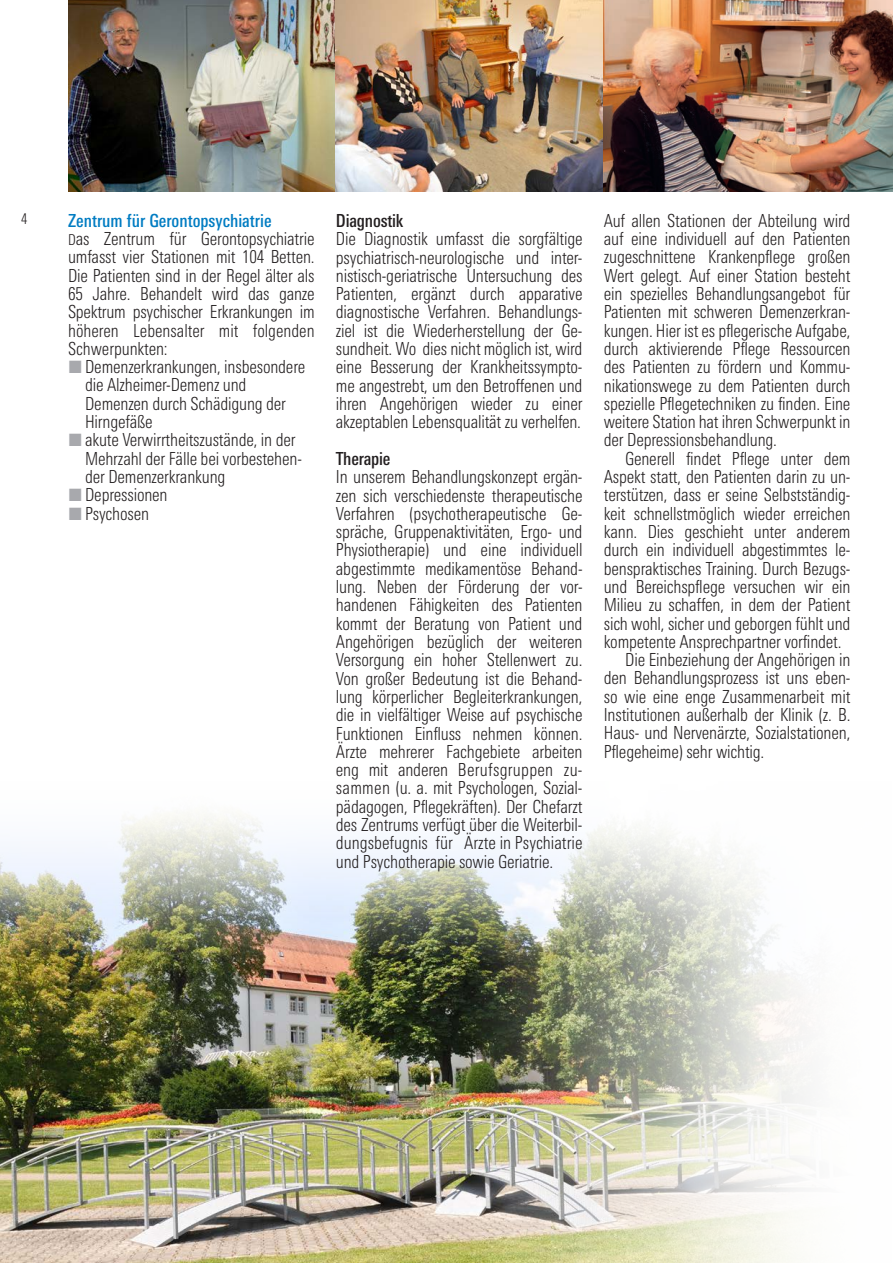
<style>
.page{position:relative;width:893px;height:1263px;background:#fff}
.page>*{position:absolute;margin:0;border:0;box-sizing:border-box;transform-origin:0 0}
.erster_Absatz{font:300 condensed 18px/18.3px "LT Univers";letter-spacing:-.01em;color:#231f20;text-align:justify;scale:.96 1}
.Fließtext{font:300 condensed 18px/18.3px "LT Univers";letter-spacing:-.01em;color:#231f20;text-align:justify;scale:.96 1}
.Subheadline_blau{font:500 condensed 18px "LT Univers";color:#007cc2;scale:.96 1}
.erster_Absatz-2{font:500 condensed 18px "LT Univers";letter-spacing:-.01em;color:#231f20;scale:.96 1}
.Fließtext-2{font:300 condensed 15px "LT Univers";color:#231f20;scale:.96 1}
.s1{font-size:15px}
.s2{font-family:"European Pi Three";font-weight:400;font-stretch:normal;color:#a8a9ad}
</style>
<div class="page">
<img style="left:0;top:961px;width:466px;height:302px">
<img style="left:68px;top:0;width:825px;height:191px">
<img style="left:336px;top:0;width:268px;height:191px">
<img style="left:0;top:814px;width:466px;height:147px">
<img style="left:466px;top:826px;width:343px;height:437px">
<p class="Fließtext-2" style="left:21px;top:210px;width:8px">4</p>
<p class="Subheadline_blau" style="left:68px;top:210px;width:214px">Zentrum für Gerontopsychiatrie</p>
<p class="erster_Absatz" style="left:68px;top:229px;width:258px"><span class="s1">D</span>as Zentrum für Gerontopsychiatrie umfasst vier Stationen mit 104 Betten.<br>Die Patienten sind in der Regel älter als 65 Jahre. Behandelt wird das ganze Spektrum psychischer Erkrankungen im höheren Lebensalter mit folgenden Schwerpunkten:</p>
<p class="erster_Absatz" style="left:85px;top:357px;width:231px;text-align:left;text-indent:-17px"><span class="s2">L</span> Demenzerkrankungen, insbesondere die Alzheimer-Demenz und<br>Demenzen durch Schädigung der<br>Hirngefäße</p>
<p class="erster_Absatz" style="left:85px;top:431px;width:227px;text-align:left;text-indent:-17px"><span class="s2">L</span> akute Verwirrtheitszustände, in der<br>Mehrzahl der Fälle bei vorbestehen&shy;der Demenzerkrankung</p>
<p class="erster_Absatz" style="left:68px;top:486px;width:105px"><span class="s2">L</span> Depressionen</p>
<p class="erster_Absatz" style="left:68px;top:504px;width:86px"><span class="s2">L</span> Psychosen</p>
<p class="erster_Absatz-2" style="left:336px;top:210px;width:72px">Diagnostik</p>
<p class="erster_Absatz" style="left:336px;top:230px;width:258px">Die Diagnostik umfasst die sorgfältige psychiatrisch-neurologische und inter&shy;nistisch-geriatrische Untersuchung des Patienten, ergänzt durch apparative diagnostische Verfahren. Behandlungs&shy;ziel ist die Wiederherstellung der Ge&shy;sundheit. Wo dies nicht möglich ist, wird eine Besserung der Krankheitssympto&shy;me angestrebt, um den Betroffenen und ihren Angehörigen wieder zu einer akzeptablen Lebensqualität zu verhelfen.</p>
<p class="erster_Absatz-2" style="left:336px;top:448px;width:58px">Therapie</p>
<p class="Fließtext" style="left:336px;top:468px;width:258px">In unserem Behandlungskonzept ergän&shy;zen sich verschiedenste therapeutische Verfahren (psychotherapeutische Ge&shy;spräche, Gruppenaktivitäten, Ergo- und Physiotherapie) und eine individuell abgestimmte medikamentöse Behand&shy;lung. Neben der Förderung der vor&shy;handenen Fähigkeiten des Patienten kommt der Beratung von Patient und Angehörigen bezüglich der weiteren Versorgung ein hoher Stellenwert zu.<br>Von großer Bedeutung ist die Behand&shy;lung körperlicher Begleiterkrankungen, die in vielfältiger Weise auf psychische Funktionen Einfluss nehmen können.<br>Ärzte mehrerer Fachgebiete arbeiten eng mit anderen Berufsgruppen zu&shy;sammen (u. a. mit Psychologen, Sozial&shy;pädagogen, Pflegekräften). Der Chefarzt des Zentrums verfügt über die Weiterbil&shy;dungsbefugnis für Ärzte in Psychiatrie und Psychotherapie sowie Geriatrie.</p>
<p class="Fließtext" style="left:604px;top:211px;width:258px">Auf allen Stationen der Abteilung wird auf eine individuell auf den Patienten zugeschnittene Krankenpflege großen Wert gelegt. Auf einer Station besteht ein spezielles Behandlungsangebot für Patienten mit schweren Demenzerkran&shy;kungen. Hier ist es pflegerische Aufgabe, durch aktivierende Pflege Ressourcen des Patienten zu fördern und Kommu&shy;nikationswege zu dem Patienten durch spezielle Pflegetechniken zu finden. Eine weitere Station hat ihren Schwerpunkt in der Depressionsbehandlung.</p>
<p class="erster_Absatz" style="left:604px;top:449px;width:258px;text-indent:21px">Generell findet Pflege unter dem Aspekt statt, den Patienten darin zu un&shy;terstützen, dass er seine Selbstständig&shy;keit schnellstmöglich wieder erreichen kann. Dies geschieht unter anderem durch ein individuell abgestimmtes le&shy;benspraktisches Training. Durch Bezugs&shy;und Bereichspflege versuchen wir ein Milieu zu schaffen, in dem der Patient sich wohl, sicher und geborgen fühlt und kompetente Ansprechpartner vorfindet.</p>
<p class="erster_Absatz" style="left:604px;top:651px;width:258px;text-indent:21px">Die Einbeziehung der Angehörigen in den Behandlungsprozess ist uns eben&shy;so wie eine enge Zusammenarbeit mit Institutionen außerhalb der Klinik (z. B.<br>Haus- und Nervenärzte, Sozialstationen, Pflegeheime) sehr wichtig.</p>
</div>
